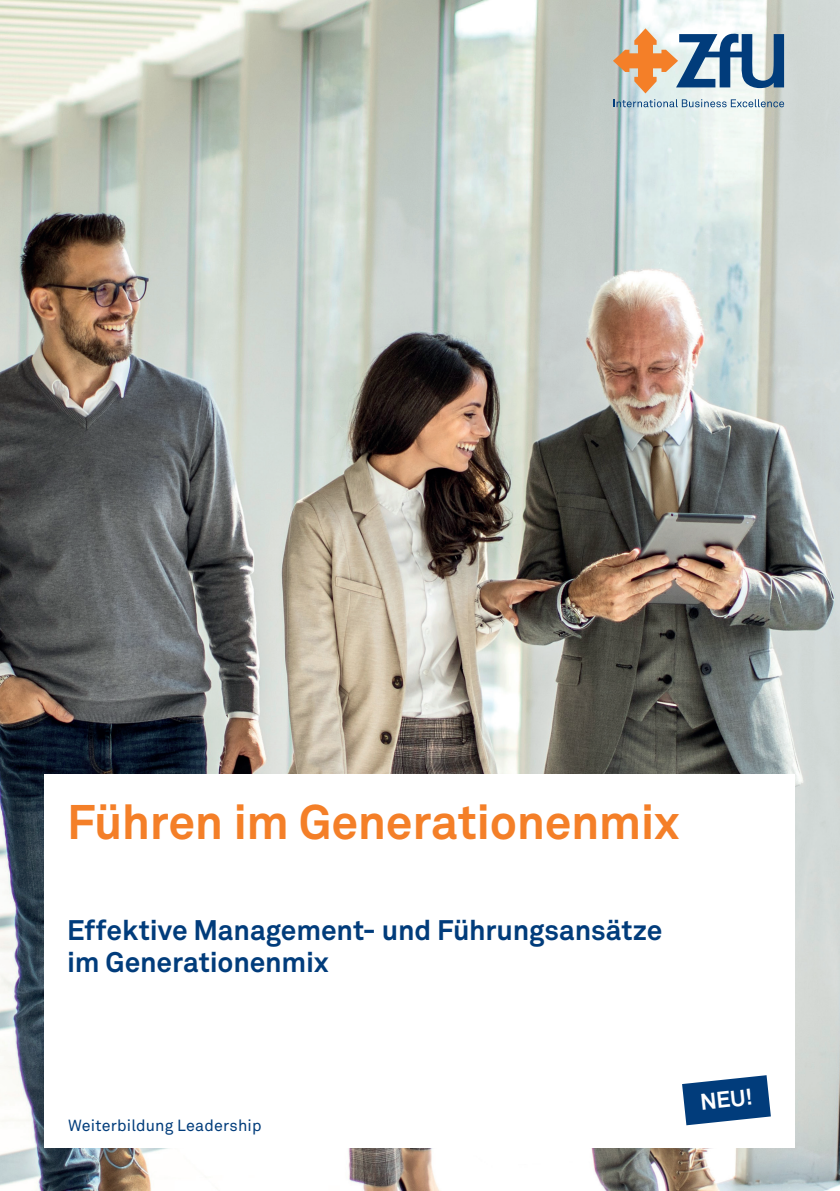
<style>
.page{position:relative;width:840px;height:1191px;background:#fff}
.page>*{position:absolute;margin:0;border:0;box-sizing:border-box;transform-origin:0 0}
.t1{font:700 48px "Akkurat Office";letter-spacing:-.01em;color:#f47f28}
.t2{font:700 28px/32px "Akkurat Office";letter-spacing:-.005em;color:#013c7b}
.t3{font:700 22.6px "Akkurat Office";color:#fff}
.t4{font:16px "Akkurat Office";letter-spacing:.01em;color:#013c7b}
</style>
<div class="page">
<img style="left:0;top:0;width:839px;height:1191px">
<svg style="left:612px;top:28px;width:171px;height:65px"></svg>
<svg style="left:613px;top:99px;width:170px;height:8px"></svg>
<div style="left:44px;top:774px;width:750px;height:373px;background:#fff"></div>
<svg style="left:682px;top:1075px;width:88px;height:50px"></svg>
<h1 class="t1" style="left:67px;top:792px;width:613px">Führen im Generationenmix</h1>
<p class="t2" style="left:67px;top:914px;width:596px">Effektive Management- und Führungsansätze im Generationenmix</p>
<p class="t4" style="left:68px;top:1116px;width:195px">Weiterbildung Leadership</p>
<p class="t3" style="left:698px;top:1088px;width:54px;rotate:-6deg">NEU!</p>
</div>
